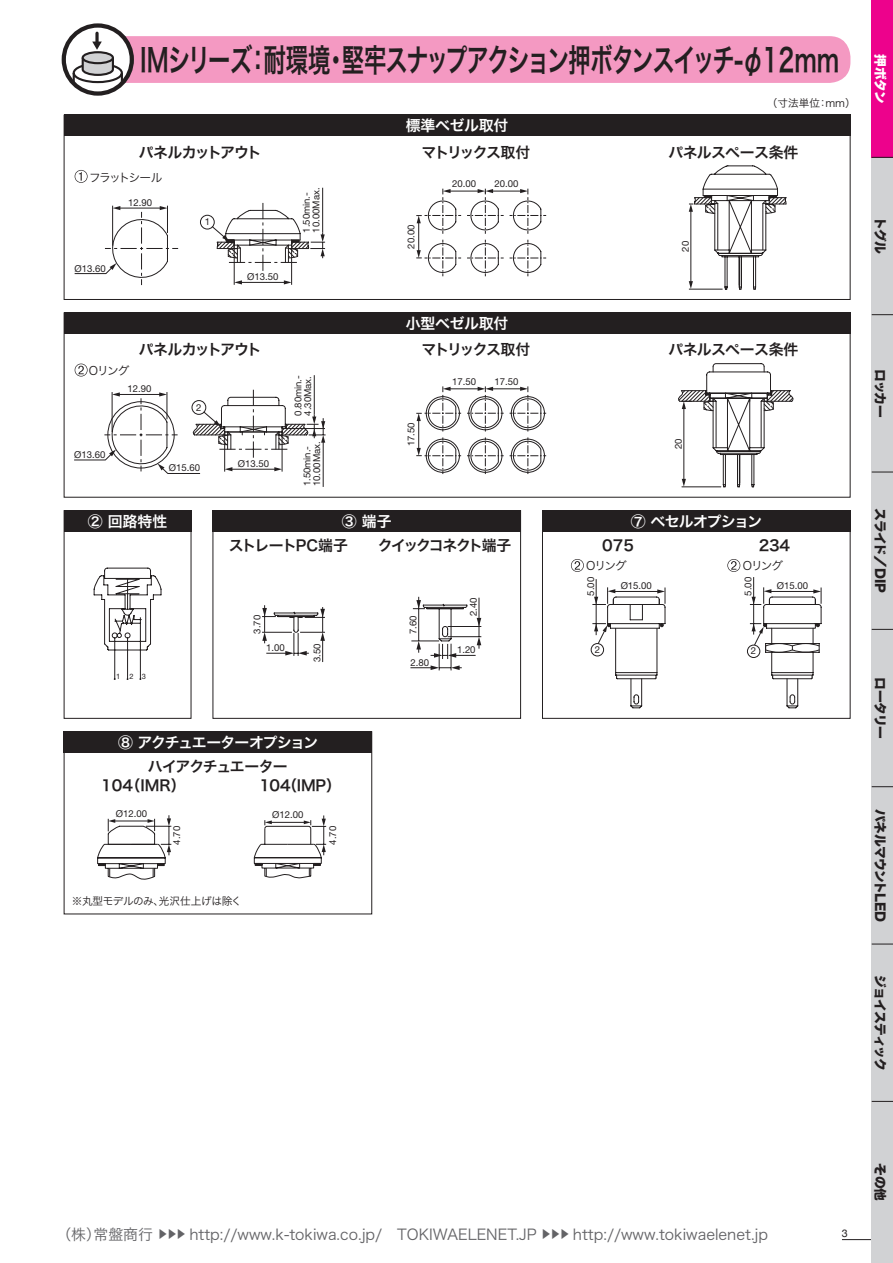
<style>
.page{position:relative;width:893px;height:1263px;background:#fff}
.page>*{position:absolute;margin:0;border:0;box-sizing:border-box;transform-origin:0 0}
._01製品名_30Q45H_W6{font:31.95px "Hira Kaku Pro W6";letter-spacing:-.06em;color:#231f20;scale:.7 1}
.t1{font:14.85px "Hira Kaku Pro W3";color:#636366}
._07製品説明_14Q21H_W6{font:14.85px "Hira Kaku Pro W6";letter-spacing:-.05em;color:#231f20}
._07製品説明_14Q21H_W6-2{font:14.85px "Hira Kaku Pro W6";letter-spacing:-.095em;color:#231f20}
._07製品説明_14Q21H_W6-3{font:14.85px "Hira Kaku Pro W6";letter-spacing:-.12em;color:#231f20}
._07製品説明_14Q21H_W6-4{font:14.85px "Hira Kaku Pro W6";letter-spacing:-.015em;color:#fff}
._07製品説明_14Q21H_W6-5{font:14.85px "Hira Kaku Pro W6";letter-spacing:-.08em;color:#fff}
._07製品説明_14Q21H_W6-6{font:14.85px "Hira Kaku Pro W6";letter-spacing:-.105em;color:#231f20}
._07製品説明_14Q21H_W6-7{font:14.85px "Hira Kaku Pro W6";letter-spacing:-.075em;color:#231f20}
._07製品説明_14Q21H_W6-8{font:14.85px "Hira Kaku Pro W6";letter-spacing:-.06em;color:#fff}
._07製品説明_14Q21H_W6-9{font:14.85px "Hira Kaku Pro W6";letter-spacing:-.035em;color:#fff}
.t2{font:12.75px "Hira Kaku Std W8";letter-spacing:-.055em;color:#231f20}
.t3{font:12.75px "Hira Kaku Std W8";color:#fff}
.t4{font:11.7px "Hira Kaku Pro W3 90 pv RKSJ H";letter-spacing:-.09em;color:#231f20}
.t5{font:11.7px "Hira Kaku Pro W3 90 pv RKSJ H";letter-spacing:-.14em;color:#231f20}
._04_注意書_10Q15H_W3{font:10.65px "Hira Kaku Pro W3";letter-spacing:-.03em;color:#231f20}
.t6{font:10.65px "Helvetica Neue";color:#231f20}
.t7{font:9.6px/9.6px "Helvetica Neue";color:#231f20}
.t8{font:7.5px "Helvetica Neue";color:#231f20}
.s1{font-size:10.65px}
</style>
<div class="page">
<hr style="left:842px;top:1239px;width:51px;height:1px;background:#231f20">
<div style="left:64px;top:36px;width:786px;height:47px;background:#f499c2;border-radius:21px"></div>
<div style="left:872px;top:157px;width:21px;height:158px;background:#d1d2d4"></div>
<div style="left:872px;top:315px;width:21px;height:157px;background:#d1d2d4"></div>
<div style="left:872px;top:472px;width:21px;height:157px;background:#d1d2d4"></div>
<div style="left:872px;top:629px;width:21px;height:158px;background:#d1d2d4"></div>
<div style="left:872px;top:787px;width:21px;height:157px;background:#d1d2d4"></div>
<div style="left:872px;top:944px;width:21px;height:157px;background:#d1d2d4"></div>
<div style="left:872px;top:1101px;width:21px;height:162px;background:#d1d2d4"></div>
<svg style="left:64px;top:26px;width:68px;height:68px;fill:#fff"></svg>
<div style="left:62px;top:23px;width:72px;height:73px;border:4px solid #231f20;border-radius:50%"></div>
<svg style="left:95px;top:33px;width:4px;height:9px"></svg>
<svg style="left:92px;top:42px;width:10px;height:8px"></svg>
<svg style="left:72px;top:56px;width:52px;height:31px"></svg>
<div style="left:83px;top:52px;width:30px;height:11px;background:#d1d2d4;border-radius:50%"></div>
<div style="left:82px;top:51px;width:32px;height:13px;border:2px solid #231f20;border-radius:50%"></div>
<div style="left:872px;top:0;width:21px;height:157px;background:#ed028c"></div>
<svg style="left:872px;top:157px;width:21px;height:1px"></svg>
<svg style="left:872px;top:314px;width:21px;height:1px"></svg>
<svg style="left:872px;top:472px;width:21px;height:1px"></svg>
<svg style="left:872px;top:629px;width:21px;height:1px"></svg>
<svg style="left:872px;top:786px;width:21px;height:1px"></svg>
<svg style="left:872px;top:944px;width:21px;height:1px"></svg>
<svg style="left:872px;top:1101px;width:21px;height:1px"></svg>
<hr style="left:314px;top:375px;width:1px;height:40px;background:#231f20">
<hr style="left:323px;top:441px;width:1px;height:46px;background:#231f20">
<svg style="left:75px;top:364px;width:13px;height:12px"></svg>
<svg style="left:74px;top:390px;width:252px;height:84px"></svg>
<hr style="left:322px;top:188px;width:1px;height:44px;background:#231f20">
<svg style="left:75px;top:170px;width:13px;height:13px"></svg>
<svg style="left:75px;top:203px;width:250px;height:82px"></svg>
<svg style="left:94px;top:568px;width:67px;height:112px"></svg>
<svg style="left:262px;top:605px;width:63px;height:57px"></svg>
<div style="left:591px;top:643px;width:13px;height:13px;border:1px solid #231f20;border-radius:50%"></div>
<hr style="left:596px;top:579px;width:1px;height:56px;background:#231f20">
<svg style="left:592px;top:587px;width:73px;height:121px"></svg>
<svg style="left:571px;top:559px;width:13px;height:13px"></svg>
<svg style="left:97px;top:815px;width:74px;height:65px"></svg>
<svg style="left:410px;top:597px;width:71px;height:73px"></svg>
<hr style="left:753px;top:577px;width:1px;height:57px;background:#231f20">
<svg style="left:727px;top:559px;width:13px;height:13px"></svg>
<div style="left:747px;top:645px;width:13px;height:13px;border:1px solid #231f20;border-radius:50%"></div>
<svg style="left:750px;top:587px;width:72px;height:121px"></svg>
<svg style="left:254px;top:815px;width:72px;height:63px"></svg>
<svg style="left:416px;top:386px;width:130px;height:88px"></svg>
<svg style="left:416px;top:189px;width:130px;height:87px"></svg>
<svg style="left:678px;top:363px;width:115px;height:124px"></svg>
<svg style="left:689px;top:165px;width:97px;height:125px"></svg>
<div style="left:213px;top:510px;width:308px;height:209px;border:1px solid #231f20"></div>
<div style="left:542px;top:510px;width:308px;height:209px;border:1px solid #231f20"></div>
<div style="left:64px;top:313px;width:786px;height:21px;background:#231f20"></div>
<div style="left:64px;top:115px;width:786px;height:21px;background:#231f20"></div>
<div style="left:64px;top:510px;width:127px;height:21px;background:#231f20"></div>
<div style="left:213px;top:510px;width:308px;height:21px;background:#231f20"></div>
<div style="left:542px;top:510px;width:308px;height:21px;background:#231f20"></div>
<div style="left:64px;top:731px;width:308px;height:22px;background:#231f20"></div>
<p class="_01製品名_30Q45H_W6" style="left:140px;top:31px;width:1000px">IMシリーズ：耐環境・堅牢スナップアクション押ボタンスイッチ-φ12mm</p>
<p class="_07製品説明_14Q21H_W6-2" style="left:139px;top:139px;width:124px">パネルカットアウト</p>
<p class="t5" style="left:89px;top:167px;width:75px">フラットシール</p>
<p class="t7" style="left:75px;top:263px;width:33px">Ø13.60</p>
<p class="t7" style="left:128px;top:198px;width:25px">12.90</p>
<p class="t7" style="left:205px;top:217px;width:7px">1</p>
<p class="t7" style="left:247px;top:272px;width:33px">Ø13.50</p>
<p class="t7" style="left:302px;top:233px;width:47px;rotate:-90deg">1.50min.-<br>10.00Max.</p>
<p class="t4" style="left:89px;top:360px;width:42px">Oリング</p>
<p class="_07製品説明_14Q21H_W6-2" style="left:139px;top:336px;width:124px">パネルカットアウト</p>
<p class="t7" style="left:74px;top:450px;width:33px">Ø13.60</p>
<p class="t7" style="left:128px;top:384px;width:25px">12.90</p>
<p class="t7" style="left:196px;top:402px;width:7px">2</p>
<p class="t7" style="left:169px;top:463px;width:33px">Ø15.60</p>
<p class="t7" style="left:238px;top:459px;width:33px">Ø13.50</p>
<p class="t7" style="left:293px;top:416px;width:42px;rotate:-90deg">0.80min.-<br>4.30Max.</p>
<p class="t7" style="left:302px;top:486px;width:47px;rotate:-90deg">1.50min.-<br>10.00Max.</p>
<p class="_07製品説明_14Q21H_W6-4" style="left:406px;top:112px;width:104px">標準ベゼル取付</p>
<p class="_07製品説明_14Q21H_W6-3" style="left:421px;top:139px;width:110px">マトリックス取付</p>
<p class="t7" style="left:406px;top:249px;width:25px;rotate:-90deg">20.00</p>
<p class="t7" style="left:452px;top:179px;width:25px">20.00</p>
<p class="t7" style="left:495px;top:179px;width:25px">20.00</p>
<p class="_07製品説明_14Q21H_W6-4" style="left:406px;top:310px;width:104px">小型ベゼル取付</p>
<p class="_07製品説明_14Q21H_W6-3" style="left:421px;top:336px;width:110px">マトリックス取付</p>
<p class="t7" style="left:406px;top:446px;width:25px;rotate:-90deg">17.50</p>
<p class="t7" style="left:452px;top:376px;width:25px">17.50</p>
<p class="t7" style="left:495px;top:376px;width:25px">17.50</p>
<p class="_04_注意書_10Q15H_W3" style="left:767px;top:94px;width:90px">（寸法単位：mm）</p>
<p class="_07製品説明_14Q21H_W6" style="left:668px;top:139px;width:132px">パネルスペース条件</p>
<p class="t7" style="left:680px;top:252px;width:12px;rotate:-90deg">20</p>
<p class="_07製品説明_14Q21H_W6" style="left:668px;top:336px;width:132px">パネルスペース条件</p>
<p class="t7" style="left:673px;top:449px;width:12px;rotate:-90deg">20</p>
<p class="_07製品説明_14Q21H_W6-9" style="left:88px;top:507px;width:81px">② 回路特性</p>
<p class="_07製品説明_14Q21H_W6-9" style="left:342px;top:507px;width:51px">③ 端子</p>
<p class="_07製品説明_14Q21H_W6-8" style="left:631px;top:507px;width:133px">⑦ ベセルオプション</p>
<p class="_07製品説明_14Q21H_W6" style="left:229px;top:532px;width:121px">ストレートPC端子</p>
<p class="_07製品説明_14Q21H_W6" style="left:602px;top:532px;width:33px">075</p>
<p class="_07製品説明_14Q21H_W6-6" style="left:378px;top:532px;width:135px">クイックコネクト端子</p>
<p class="_07製品説明_14Q21H_W6" style="left:759px;top:532px;width:33px">234</p>
<p class="t8" style="left:116px;top:672px;width:6px">1</p>
<p class="t8" style="left:142px;top:672px;width:6px">3</p>
<p class="t8" style="left:130px;top:672px;width:6px">2</p>
<p class="t7" style="left:252px;top:634px;width:20px;rotate:-90deg">3.70</p>
<p class="t7" style="left:266px;top:643px;width:20px">1.00</p>
<p class="t7" style="left:312px;top:662px;width:20px;rotate:-90deg">3.50</p>
<p class="_07製品説明_14Q21H_W6-5" style="left:118px;top:729px;width:201px">⑧ アクチュエーターオプション</p>
<p class="_07製品説明_14Q21H_W6-7" style="left:148px;top:753px;width:141px">ハイアクチュエーター</p>
<p class="_07製品説明_14Q21H_W6" style="left:101px;top:772px;width:86px">104（IMR）</p>
<p class="_07製品説明_14Q21H_W6" style="left:259px;top:772px;width:83px">104（IMP）</p>
<p class="t7" style="left:116px;top:808px;width:33px">Ø12.00</p>
<p class="t7" style="left:272px;top:810px;width:33px">Ø12.00</p>
<p class="t7" style="left:172px;top:844px;width:20px;rotate:-90deg">4.70</p>
<p class="t7" style="left:328px;top:845px;width:20px;rotate:-90deg">4.70</p>
<p class="_04_注意書_10Q15H_W3" style="left:72px;top:891px;width:172px">※丸型モデルのみ、光沢仕上げは除く</p>
<p class="t7" style="left:408px;top:634px;width:20px;rotate:-90deg">7.60</p>
<p class="t7" style="left:410px;top:657px;width:20px">2.80</p>
<p class="t7" style="left:469px;top:616px;width:20px;rotate:-90deg">2.40</p>
<p class="t7" style="left:457px;top:645px;width:20px">1.20</p>
<p class="t4" style="left:586px;top:555px;width:42px">Oリング</p>
<p class="t4" style="left:743px;top:555px;width:42px">Oリング</p>
<p class="t7" style="left:586px;top:596px;width:20px;rotate:-90deg">5.00</p>
<p class="t7" style="left:621px;top:581px;width:33px">Ø15.00</p>
<p class="t7" style="left:743px;top:596px;width:20px;rotate:-90deg">5.00</p>
<p class="t7" style="left:777px;top:581px;width:33px">Ø15.00</p>
<p class="t7" style="left:595px;top:644px;width:7px">2</p>
<p class="t7" style="left:751px;top:646px;width:7px">2</p>
<h3 class="t3" style="left:887px;top:41px;width:64px;rotate:90deg">　押ボタン</h3>
<h3 class="t2" style="left:887px;top:217px;width:39px;rotate:90deg">トグル</h3>
<h3 class="t2" style="left:887px;top:369px;width:50px;rotate:90deg">ロッカー</h3>
<h3 class="t2" style="left:887px;top:508px;width:87px;rotate:90deg">スライド／DIP</h3>
<h3 class="t2" style="left:887px;top:677px;width:63px;rotate:90deg">ロータリー</h3>
<h3 class="t2" style="left:887px;top:808px;width:115px;rotate:90deg">パネルマウントLED</h3>
<h3 class="t2" style="left:887px;top:975px;width:97px;rotate:90deg">ジョイスティック</h3>
<h2 class="t1" style="left:56px;top:1221px;width:713px">（株）常盤商行 <span class="s1">▶▶▶</span> http://www.k-tokiwa.co.jp/　TOKIWAELENET.JP <span class="s1">▶▶▶</span> http://www.tokiwaelenet.jp</h2>
<p class="t6" style="left:842px;top:1227px;width:7px">3</p>
<h3 class="t2" style="left:887px;top:1163px;width:52px;rotate:90deg">その他　</h3>
</div>
